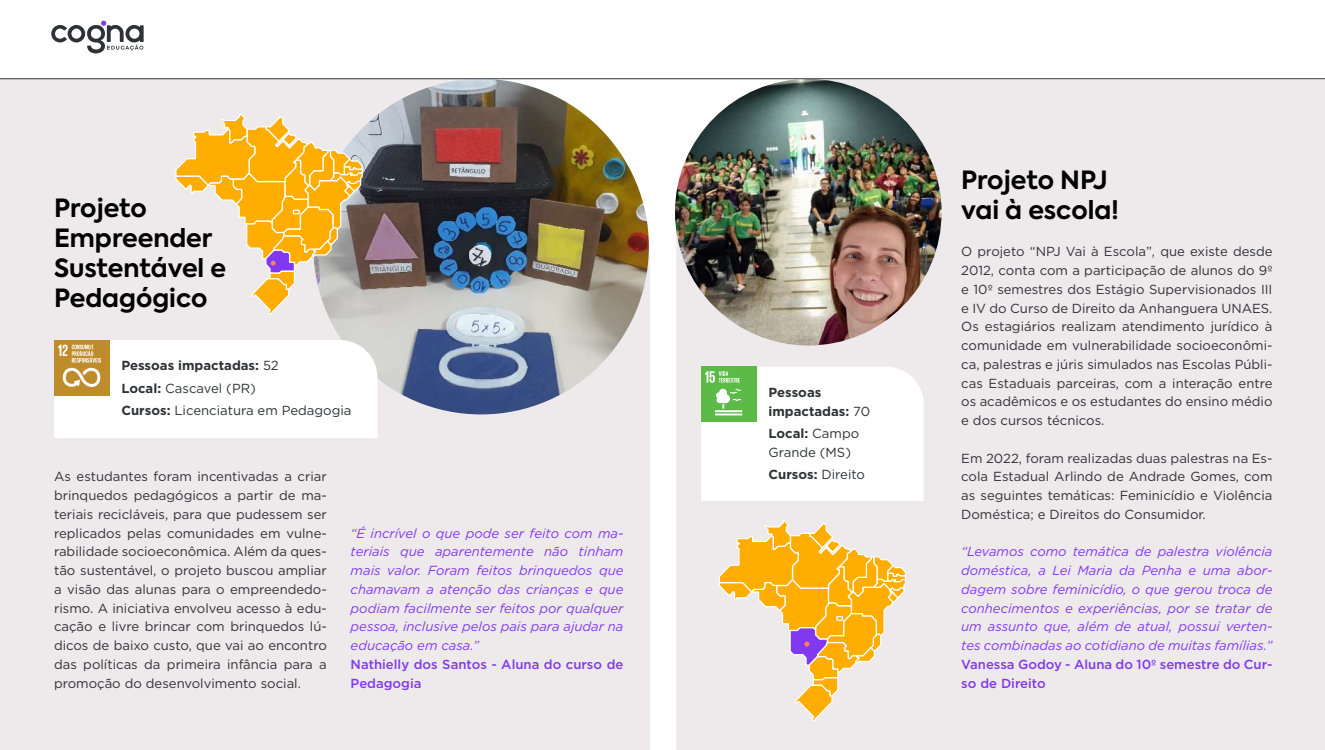
<style>
.page{position:relative;width:1325px;height:750px;background:#fff}
.page>*{position:absolute;margin:0;border:0;box-sizing:border-box;transform-origin:0 0}
.t1{font:700 25px/30px "Axiforma";color:#000}
.t2{font:13.12px/18.8px "Gotham";color:#2f3136;text-align:justify}
.t3{font:italic 13.12px/18.8px "Gotham";color:#8038f0;text-align:justify}
.t4{font:500 13.12px/18.8px "Gotham";color:#8038f0}
.t5{font:700 13.12px/18.8px "Gotham";color:#2f3136}
.s1{font-weight:700}
.s2{font-weight:400}
</style>
<div class="page">
<div style="left:676px;top:80px;width:649px;height:670px;background:#eee9ea"></div>
<img style="left:675px;top:79px;width:267px;height:267px;border-radius:133px">
<div style="left:0;top:80px;width:650px;height:670px;background:#eee9ea"></div>
<img style="left:313px;top:79px;width:336px;height:335px;border-radius:168px">
<svg style="left:54px;top:340px;width:324px;height:98px"></svg>
<svg style="left:701px;top:367px;width:223px;height:134px"></svg>
<svg style="left:175px;top:112px;width:189px;height:204px;background:#edcb8b"></svg>
<svg style="left:718px;top:518px;width:189px;height:205px;background:#f3d195"></svg>
<svg style="left:51px;top:21px;width:93px;height:32px"></svg>
<hr style="left:0;top:79px;width:1325px;height:1px;background:#2f3136">
<h1 class="t1" style="left:54px;top:194px;width:174px">Projeto<br>Empreender<br>Sustentável e<br>Pedagógico</h1>
<p class="t2" style="left:121px;top:354px;width:232px;line-height:22.5px;text-align:left"><span class="s1">Pessoas impactadas:</span> 52<br><span class="s1">Local:</span> Cascavel (PR)<br><span class="s1">Cursos:</span> Licenciatura em Pedagogia</p>
<p class="t2" style="left:54px;top:467px;width:274px">As estudantes foram incentivadas a criar brinquedos pedagógicos a partir de ma&shy;teriais recicláveis, para que pudessem ser replicados pelas comunidades em vulne&shy;rabilidade socioeconômica. Além da ques&shy;tão sustentável, o projeto buscou ampliar a visão das alunas para o empreendedo&shy;rismo. A iniciativa envolveu acesso à edu&shy;cação e livre brincar com brinquedos lú&shy;dicos de baixo custo, que vai ao encontro das políticas da primeira infância para a promoção do desenvolvimento social.</p>
<p class="t3" style="left:351px;top:523px;width:274px">“É incrível o que pode ser feito com ma&shy;teriais que aparentemente não tinham mais valor. Foram feitos brinquedos que chamavam a atenção das crianças e que podiam facilmente ser feitos por qualquer pessoa, inclusive pelos pais para ajudar na educação em casa.”</p>
<p class="t4" style="left:351px;top:655px;width:274px">Nathielly dos Santos - Aluna do curso de<br>Pedagogia</p>
<p class="t5" style="left:769px;top:383px;width:103px">Pessoas impactadas: <span class="s2">70</span></p>
<p class="t2" style="left:769px;top:424px;width:92px"><span class="s1">Local:</span> Campo<br>Grande (MS)</p>
<p class="t5" style="left:769px;top:465px;width:98px">Cursos: <span class="s2">Direito</span></p>
<h1 class="t1" style="left:961px;top:165px;width:159px">Projeto NPJ vai à escola!</h1>
<p class="t2" style="left:961px;top:242px;width:313px">O projeto “NPJ Vai à Escola”, que existe desde 2012, conta com a participação de alunos do 9º e 10º semestres dos Estágio Supervisionados III e IV do Curso de Direito da Anhanguera UNAES.<br>Os estagiários realizam atendimento jurídico à comunidade em vulnerabilidade socioeconômi&shy;ca, palestras e júris simulados nas Escolas Públi&shy;cas Estaduais parceiras, com a interação entre os acadêmicos e os estudantes do ensino médio e dos cursos técnicos.</p>
<p class="t2" style="left:961px;top:448px;width:313px">Em 2022, foram realizadas duas palestras na Es&shy;cola Estadual Arlindo de Andrade Gomes, com as seguintes temáticas: Feminicídio e Violência Doméstica; e Direitos do Consumidor.</p>
<p class="t3" style="left:961px;top:542px;width:313px">“Levamos como temática de palestra violência doméstica, a Lei Maria da Penha e uma abor&shy;dagem sobre feminicídio, o que gerou troca de conhecimentos e experiências, por se tratar de um assunto que, além de atual, possui verten&shy;tes combinadas ao cotidiano de muitas famílias.”</p>
<p class="t4" style="left:961px;top:655px;width:313px">Vanessa Godoy - Aluna do 10º semestre do Cur&shy;so de Direito</p>
</div>
